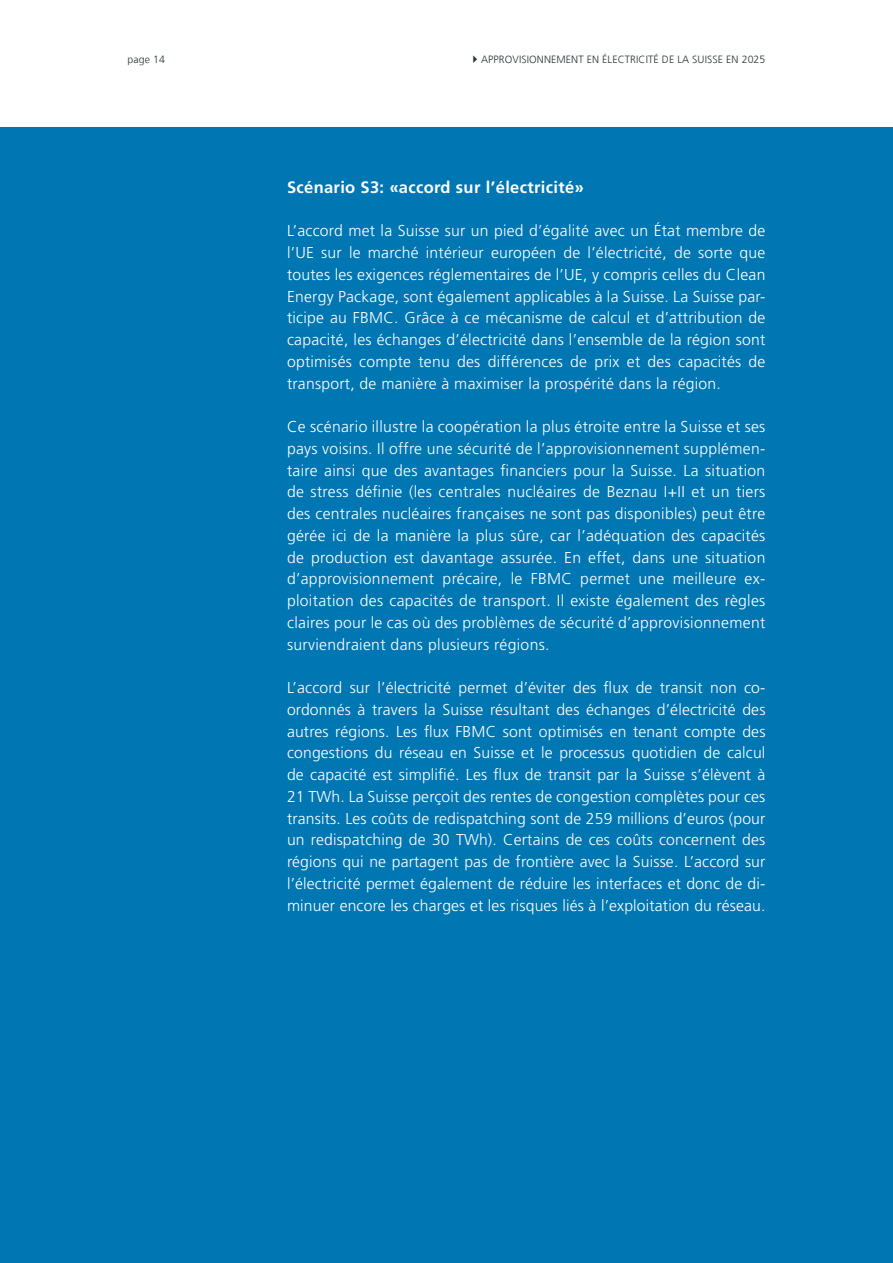
<style>
.page{position:relative;width:893px;height:1263px;background:#fff}
.page>*{position:absolute;margin:0;border:0;box-sizing:border-box;transform-origin:0 0}
.t1{font:700 16.5px "Frutiger LT Com";letter-spacing:.02em;color:#fff}
.t2{font:300 15.75px/21.8px "Frutiger LT Std";letter-spacing:.015em;color:#fff;text-align:justify}
.t3{font:300 10.5px "Frutiger LT Com";letter-spacing:.01em;color:#283534}
</style>
<div class="page">
<div style="left:0;top:128px;width:893px;height:1135px;background:#0076b3"></div>
<p class="t3" style="left:128px;top:53px;width:39px">page 14</p>
<p class="t3" style="left:481px;top:53px;width:286px">APPROVISIONNEMENT EN ÉLECTRICITÉ DE LA SUISSE EN 2025</p>
<p class="t1" style="left:287px;top:177px;width:298px">Scénario S3: «accord sur l’électricité»</p>
<p class="t2" style="left:287px;top:220px;width:480px">L’accord met la Suisse sur un pied d’égalité avec un État membre de l’UE sur le marché intérieur européen de l’électricité, de sorte que toutes les exigences réglementaires de l’UE, y compris celles du Clean Energy Package, sont également applicables à la Suisse. La Suisse par&shy;ticipe au FBMC. Grâce à ce mécanisme de calcul et d’attribution de capacité, les échanges d’électricité dans l’ensemble de la région sont optimisés compte tenu des différences de prix et des capacités de transport, de manière à maximiser la prospérité dans la région.</p>
<p class="t2" style="left:287px;top:416px;width:480px">Ce scénario illustre la coopération la plus étroite entre la Suisse et ses pays voisins. Il offre une sécurité de l’approvisionnement supplémen&shy;taire ainsi que des avantages financiers pour la Suisse. La situation de stress définie (les centrales nucléaires de Beznau I+II et un tiers des centrales nucléaires françaises ne sont pas disponibles) peut être gérée ici de la manière la plus sûre, car l’adéquation des capacités de production est davantage assurée. En effet, dans une situation d’approvisionnement précaire, le FBMC permet une meilleure ex&shy;ploitation des capacités de transport. Il existe également des règles claires pour le cas où des problèmes de sécurité d’approvisionnement surviendraient dans plusieurs régions.</p>
<p class="t2" style="left:287px;top:677px;width:480px">L’accord sur l’électricité permet d’éviter des flux de transit non co&shy;ordonnés à travers la Suisse résultant des échanges d’électricité des autres régions. Les flux FBMC sont optimisés en tenant compte des congestions du réseau en Suisse et le processus quotidien de calcul de capacité est simplifié. Les flux de transit par la Suisse s’élèvent à 21 TWh. La Suisse perçoit des rentes de congestion complètes pour ces transits. Les coûts de redispatching sont de 259 millions d’euros (pour un redispatching de 30 TWh). Certains de ces coûts concernent des régions qui ne partagent pas de frontière avec la Suisse. L’accord sur l’électricité permet également de réduire les interfaces et donc de di&shy;minuer encore les charges et les risques liés à l’exploitation du réseau.</p>
</div>
